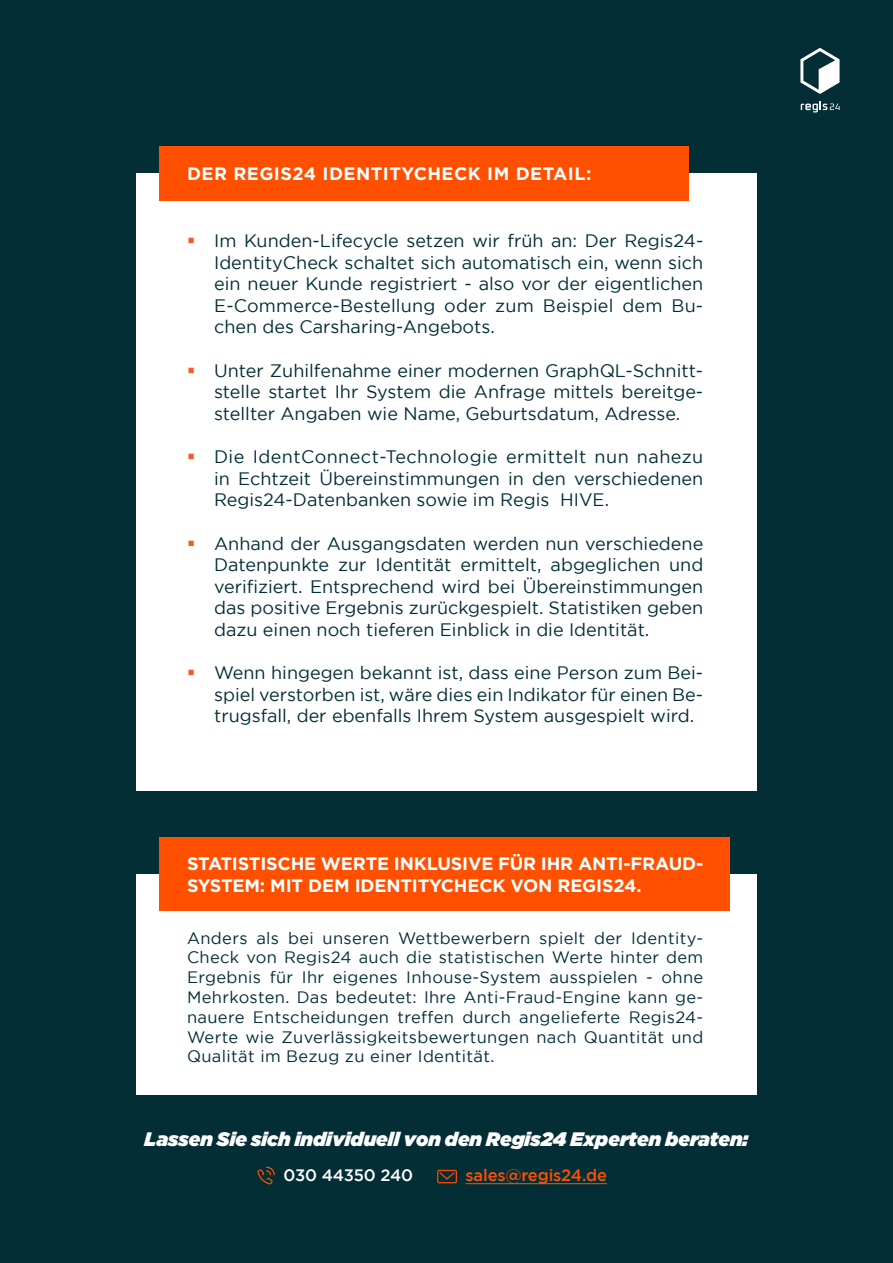
<style>
.page{position:relative;width:893px;height:1263px;background:#032e36}
.page>*{position:absolute;margin:0;border:0;box-sizing:border-box;transform-origin:0 0}
.t1{font:italic 900 19.5px "Gotham";color:#fff}
.t2{font:18px/21.6px "Gotham";color:#032e36;text-align:justify}
.t3{font:700 18px/21.6px "Gotham";letter-spacing:-.01em;color:#fff}
.t4{font:700 18px "Gotham";letter-spacing:.025em;color:#fff}
.t5{font:16.5px/19.8px "Gotham";letter-spacing:.02em;color:#032e36;text-align:justify}
.t6{font:500 16.5px "Gotham";letter-spacing:-.01em;color:#ff4f00}
.t7{font:500 16.5px "Gotham";letter-spacing:-.01em;color:#fff}
</style>
<div class="page">
<div style="left:136px;top:173px;width:621px;height:618px;background:#fff"></div>
<hr style="left:466px;top:1183px;width:141px;height:1px;background:#ff4f00">
<svg style="left:437px;top:1170px;width:20px;height:13px"></svg>
<svg style="left:257px;top:1167px;width:18px;height:17px"></svg>
<div style="left:159px;top:147px;width:530px;height:54px;background:#ff4f00"></div>
<svg style="left:800px;top:48px;width:39px;height:46px"></svg>
<svg style="left:801px;top:101px;width:38px;height:11px"></svg>
<div style="left:136px;top:875px;width:621px;height:220px;background:#fff"></div>
<div style="left:159px;top:838px;width:571px;height:73px;background:#ff4f00"></div>
<p class="t4" style="left:187px;top:164px;width:406px">DER REGIS24 IDENTITYCHECK IM DETAIL:</p>
<p class="t2" style="left:214px;top:230px;width:491px">Im Kunden-Lifecycle setzen wir früh an: Der Regis24- IdentityCheck schaltet sich automatisch ein, wenn sich ein neuer Kunde registriert - also vor der eigentlichen E-Commerce-Bestellung oder zum Beispiel dem Bu&shy;chen des Carsharing-Angebots.</p>
<p class="t2" style="left:214px;top:359px;width:491px">Unter Zuhilfenahme einer modernen GraphQL-Schnitt&shy;stelle startet Ihr System die Anfrage mittels bereitge&shy;stellter Angaben wie Name, Geburtsdatum, Adresse.</p>
<p class="t2" style="left:214px;top:446px;width:491px">Die IdentConnect-Technologie ermittelt nun nahezu in Echtzeit Übereinstimmungen in den verschiedenen Regis24-Datenbanken sowie im Regis HIVE.</p>
<p class="t2" style="left:214px;top:532px;width:491px">Anhand der Ausgangsdaten werden nun verschiedene Datenpunkte zur Identität ermittelt, abgeglichen und verifiziert. Entsprechend wird bei Übereinstimmungen das positive Ergebnis zurückgespielt. Statistiken geben dazu einen noch tieferen Einblick in die Identität.</p>
<p class="t2" style="left:214px;top:662px;width:491px">Wenn hingegen bekannt ist, dass eine Person zum Bei&shy;spiel verstorben ist, wäre dies ein Indikator für einen Be&shy;trugsfall, der ebenfalls Ihrem System ausgespielt wird.</p>
<p class="t3" style="left:187px;top:852px;width:518px">STATISTISCHE WERTE INKLUSIVE FÜR IHR ANTI-FRAUD-<br>SYSTEM: MIT DEM IDENTITYCHECK VON REGIS24.</p>
<p class="t5" style="left:187px;top:927px;width:518px">Anders als bei unseren Wettbewerbern spielt der Identity-Check von Regis24 auch die statistischen Werte hinter dem Ergebnis für Ihr eigenes Inhouse-System ausspielen - ohne Mehrkosten. Das bedeutet: Ihre Anti-Fraud-Engine kann ge&shy;nauere Entscheidungen treffen durch angelieferte Regis24- Werte wie Zuverlässigkeitsbewertungen nach Quantität und Qualität im Bezug zu einer Identität.</p>
<p class="t1" style="left:145px;top:1128px;width:605px">Lassen Sie sich individuell von den Regis24 Experten beraten:</p>
<p class="t7" style="left:283px;top:1166px;width:131px">030 44350 240</p>
<p class="t6" style="left:466px;top:1166px;width:143px">sales@regis24.de</p>
</div>
